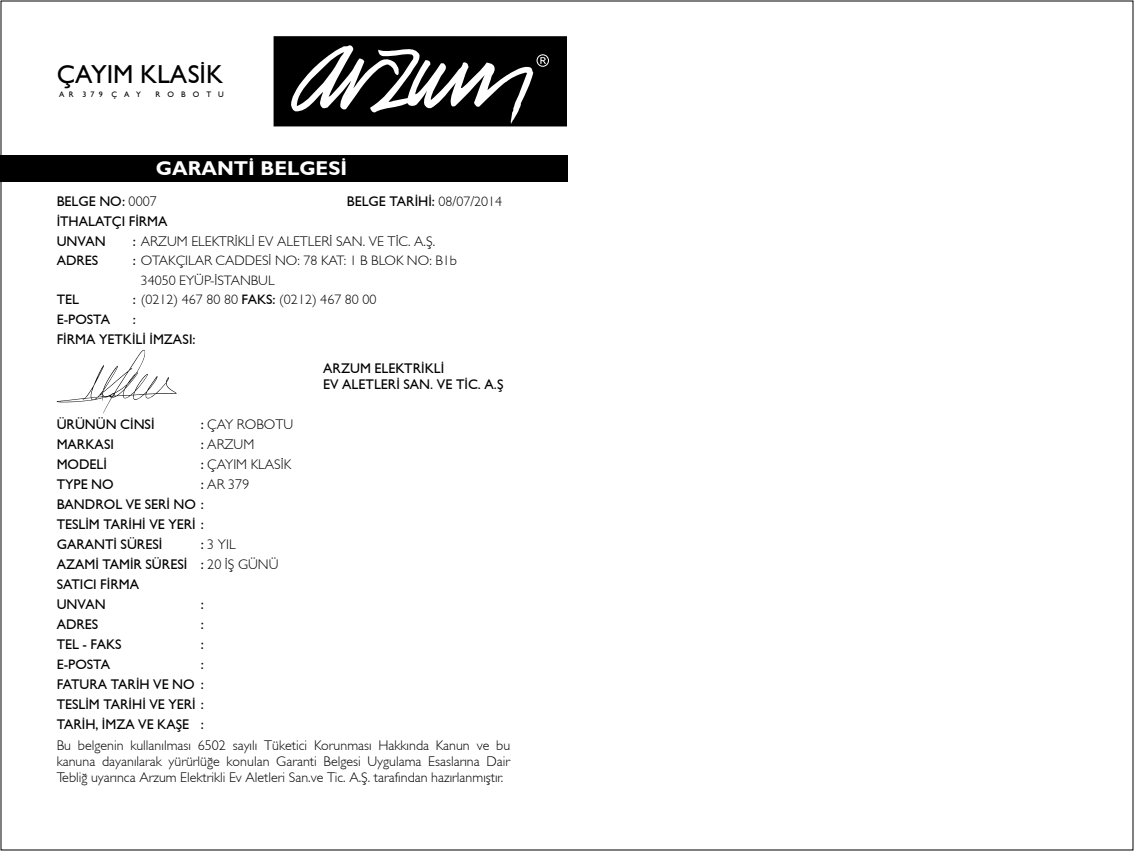
<style>
.page{position:relative;width:1134px;height:851px;background:#fff}
.page>*{position:absolute;margin:0;border:0;box-sizing:border-box;transform-origin:0 0}
.t1{font:26px "Gill Sans TR";color:#000}
.t2{font:20px "Gill Sans Bold TR";color:#fff}
.t3{font:14px/20px "Gill Sans TR";color:#000}
.t4{font:14px/16px "Gill Sans Light TR";color:#000;text-align:justify}
.t5{font:13.6px/19.6px "Gill Sans Light TR";color:#000}
.t6{font:13.6px "Gill Sans TR";color:#000}
.t7{font:8px "Gill Sans TR";color:#000}
.s1{font-family:"Gill Sans Light TR"}
.s2{font-family:"Gill Sans Light TR";font-size:13.6px}
.s3{font-family:"Gill Sans TR"}
</style>
<div class="page">
<div style="left:0;top:155px;width:567px;height:26px;background:#000"></div>
<svg style="left:57px;top:350px;width:120px;height:64px"></svg>
<div style="left:274px;top:36px;width:293px;height:90px;background:#000"></div>
<svg style="left:291px;top:45px;width:258px;height:79px"></svg>
<h1 class="t1" style="left:57px;top:58px;width:168px">ÇAYIM KLASİK</h1>
<p class="t7" style="left:59px;top:90px;width:83px">AR 379 Ç A Y</p>
<p class="t7" style="left:156px;top:90px;width:12px">ROBOT</p>
<p class="t7" style="left:218px;top:90px;width:7px">U</p>
<h2 class="t2" style="left:156px;top:155px;width:193px">GARANTİ BELGESİ</h2>
<p class="t3" style="left:57px;top:190px;width:102px">BELGE NO: <span class="s1">0007</span></p>
<p class="t3" style="left:347px;top:190px;width:157px">BELGE TARÝHÝ: <span class="s2">08/07/2014</span></p>
<p class="t3" style="left:57px;top:210px;width:112px">İTHALATÇI FÝRMA<br>UNVAN</p>
<p class="t4" style="left:133px;top:232px;width:304px"><span class="s3">:</span> ARZUM ELEKTRÝKLÝ EV ALETLERÝ SAN. VE TÝC. A.Þ.</p>
<p class="t6" style="left:57px;top:252px;width:43px">ADRES</p>
<p class="t5" style="left:141px;top:250px;width:318px;text-indent:-8px"><span class="s3">:</span> OTAKÇILAR CADDESÝ NO: 78 KAT: 1 B BLOK NO: B1b<br>34050 EYÜP-ÝSTANBUL</p>
<p class="t6" style="left:57px;top:291px;width:24px">TEL</p>
<p class="t5" style="left:133px;top:289px;width:245px"><span class="s3">:</span> (0212) 467 80 80 <span class="s3">FAKS:</span> (0212) 467 80 00</p>
<p class="t6" style="left:57px;top:311px;width:55px">E-POSTA</p>
<p class="t6" style="left:133px;top:311px;width:5px">:</p>
<p class="t3" style="left:57px;top:329px;width:140px">FÝRMA YETKÝLÝ ÝMZASI:</p>
<p class="t3" style="left:323px;top:360px;width:182px;line-height:16px">ARZUM ELEKTRÝKLÝ<br>EV ALETLERÝ SAN. VE TÝC. A.Þ</p>
<p class="t3" style="left:57px;top:414px;width:99px">ÜRÜNÜN CÝNSÝ</p>
<p class="t4" style="left:201px;top:416px;width:94px"><span class="s3">:</span> ÇAY ROBOTU</p>
<p class="t3" style="left:57px;top:434px;width:59px">MARKASI</p>
<p class="t4" style="left:201px;top:436px;width:55px"><span class="s3">:</span> ARZUM</p>
<p class="t3" style="left:57px;top:454px;width:52px">MODELÝ</p>
<p class="t4" style="left:201px;top:456px;width:92px"><span class="s3">:</span> ÇAYIM KLASİK</p>
<p class="t3" style="left:57px;top:474px;width:59px">TYPE NO</p>
<p class="t4" style="left:201px;top:476px;width:50px"><span class="s3">:</span> AR 379</p>
<p class="t3" style="left:57px;top:494px;width:149px;text-align:justify">BANDROL VE SERÝ NO :<br>TESLÝM TARÝHÝ VE YERÝ :<br>GARANTÝ SÜRESÝ</p>
<p class="t4" style="left:201px;top:536px;width:36px"><span class="s3">:</span> 3 YIL</p>
<p class="t3" style="left:57px;top:554px;width:223px">AZAMÝ TAMÝR SÜRESÝ : <span class="s1">20 ÝÞ GÜNÜ<br></span>SATICI FÝRMA<br>UNVAN</p>
<p class="t3" style="left:201px;top:594px;width:5px">:</p>
<p class="t3" style="left:57px;top:614px;width:43px">ADRES</p>
<p class="t3" style="left:201px;top:614px;width:5px">:</p>
<p class="t3" style="left:57px;top:634px;width:66px">TEL - FAKS</p>
<p class="t3" style="left:201px;top:634px;width:5px">:</p>
<p class="t6" style="left:57px;top:656px;width:55px">E-POSTA</p>
<p class="t6" style="left:201px;top:656px;width:5px">:</p>
<p class="t3" style="left:57px;top:674px;width:149px;text-align:justify">FATURA TARÝH VE NO :<br>TESLÝM TARÝHÝ VE YERÝ :<br>TARÝH, ÝMZA VE KAÞE :</p>
<p class="t4" style="left:57px;top:737px;width:455px">Bu belgenin kullanılması 6502 sayılı Tüketici Korunması Hakkında Kanun ve bu kanuna dayanılarak yürürlüğe konulan Garanti Belgesi Uygulama Esaslarına Dair Tebliğ uyarınca Arzum Elektrikli Ev Aletleri San.ve Tic. A.Ş. tarafından hazırlanmıştır.</p>
</div>
